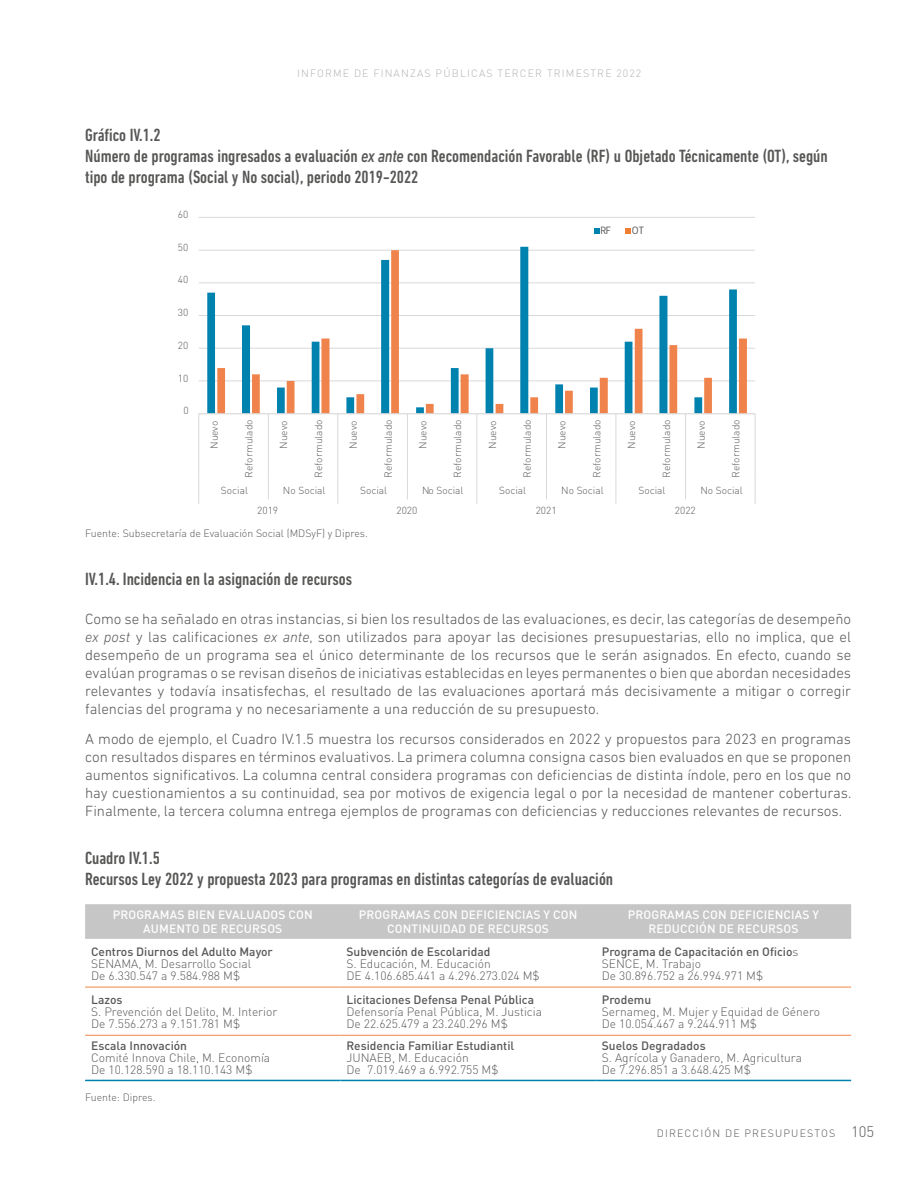
<style>
.page{position:relative;width:915px;height:1191px;background:#fff}
.page>*{position:absolute;margin:0;border:0;box-sizing:border-box;transform-origin:0 0}
.t1{font:500 condensed 18px/21px "DIN Next LT Pro";color:#575756}
.t2{font:300 15px/18px "DIN Next LT Pro";color:#575756;text-align:justify}
.t3{font:300 15px "DIN Pro";color:#575756}
.t4{font:300 12px/12px "DIN Pro";color:#575756}
.t5{font:500 12px "DIN Pro";color:#575756}
.t6{font:500 12px/13.5px "DIN Pro";letter-spacing:.01em;color:#fff;text-align:center}
.t7{font:10.95px "Calibri";color:#595959}
.t8{font:10.95px "gob CL";color:#595959}
.t9{font:300 10.5px "DIN Pro";color:#575756}
.t10{font:300 10.5px "DIN Pro";letter-spacing:.11em;color:#b3b2b2}
.t11{font:300 10.5px "DIN Pro";letter-spacing:.11em;color:#575756}
.t12{font:300 10.2px "DIN Pro";color:#595959}
.s1{font-style:italic;font-stretch:normal}
.s2{font-style:italic}
.s3{font-weight:500}
</style>
<div class="page">
<hr style="left:199px;top:380px;width:555px;height:1px;background:#d9d9d9">
<hr style="left:199px;top:348px;width:555px;height:1px;background:#d9d9d9">
<hr style="left:199px;top:315px;width:555px;height:1px;background:#d9d9d9">
<hr style="left:199px;top:282px;width:555px;height:1px;background:#d9d9d9">
<hr style="left:199px;top:250px;width:555px;height:1px;background:#d9d9d9">
<hr style="left:199px;top:217px;width:555px;height:1px;background:#d9d9d9">
<svg style="left:207px;top:247px;width:529px;height:166px"></svg>
<svg style="left:217px;top:250px;width:529px;height:163px"></svg>
<hr style="left:199px;top:413px;width:555px;height:1px;background:#d9d9d9">
<hr style="left:198px;top:414px;width:1px;height:64px;background:#d9d9d9">
<hr style="left:268px;top:414px;width:1px;height:64px;background:#d9d9d9">
<hr style="left:337px;top:414px;width:1px;height:64px;background:#d9d9d9">
<hr style="left:407px;top:414px;width:1px;height:64px;background:#d9d9d9">
<hr style="left:476px;top:414px;width:1px;height:64px;background:#d9d9d9">
<hr style="left:546px;top:414px;width:1px;height:64px;background:#d9d9d9">
<hr style="left:615px;top:414px;width:1px;height:64px;background:#d9d9d9">
<hr style="left:685px;top:414px;width:1px;height:64px;background:#d9d9d9">
<hr style="left:754px;top:414px;width:1px;height:64px;background:#d9d9d9">
<svg style="left:268px;top:478px;width:1px;height:21px"></svg>
<svg style="left:407px;top:478px;width:1px;height:21px"></svg>
<svg style="left:546px;top:478px;width:1px;height:21px"></svg>
<svg style="left:685px;top:478px;width:1px;height:21px"></svg>
<svg style="left:198px;top:478px;width:1px;height:25px"></svg>
<svg style="left:337px;top:478px;width:1px;height:25px"></svg>
<svg style="left:476px;top:478px;width:1px;height:25px"></svg>
<svg style="left:615px;top:478px;width:1px;height:25px"></svg>
<svg style="left:754px;top:478px;width:1px;height:25px"></svg>
<svg style="left:594px;top:228px;width:5px;height:6px"></svg>
<svg style="left:625px;top:228px;width:5px;height:6px"></svg>
<div style="left:85px;top:904px;width:765px;height:35px;background:#c6c6c6"></div>
<hr style="left:85px;top:986px;width:255px;height:1px;background:#f18444">
<hr style="left:340px;top:986px;width:255px;height:1px;background:#f18444">
<hr style="left:595px;top:986px;width:255px;height:1px;background:#f18444">
<hr style="left:85px;top:1035px;width:255px;height:1px;background:#f18444">
<hr style="left:340px;top:1035px;width:255px;height:1px;background:#f18444">
<hr style="left:595px;top:1035px;width:255px;height:1px;background:#f18444">
<hr style="left:85px;top:1079px;width:255px;height:2px;background:#0082b1">
<hr style="left:340px;top:1079px;width:255px;height:2px;background:#0082b1">
<hr style="left:595px;top:1079px;width:255px;height:2px;background:#0082b1">
<p class="t10" style="left:297px;top:66px;width:345px">INFORME DE FINANZAS PÚBLICAS TERCER TRIMESTRE 2022</p>
<p class="t1" style="left:85px;top:124px;width:744px">Gráfico IV.1.2<br>Número de programas ingresados a evaluación <span class="s1">ex ante</span> con Recomendación Favorable (RF) u Objetado Técnicamente (OT), según tipo de programa (Social y No social), periodo 2019-2022</p>
<p class="t12" style="left:178px;top:207px;width:12px">60</p>
<p class="t12" style="left:178px;top:240px;width:12px">50</p>
<p class="t12" style="left:178px;top:273px;width:12px">40</p>
<p class="t12" style="left:178px;top:305px;width:12px">30</p>
<p class="t12" style="left:178px;top:338px;width:12px">20</p>
<p class="t12" style="left:178px;top:371px;width:12px">10</p>
<p class="t12" style="left:183px;top:404px;width:7px">0</p>
<p class="t8" style="left:600px;top:222px;width:12px">RF</p>
<p class="t8" style="left:631px;top:223px;width:14px">OT</p>
<p class="t12" style="left:207px;top:449px;width:30px;rotate:-90deg">Nuevo</p>
<p class="t12" style="left:242px;top:477px;width:60px;rotate:-90deg">Reformulado</p>
<p class="t12" style="left:276px;top:449px;width:30px;rotate:-90deg">Nuevo</p>
<p class="t12" style="left:311px;top:477px;width:60px;rotate:-90deg">Reformulado</p>
<p class="t12" style="left:346px;top:449px;width:30px;rotate:-90deg">Nuevo</p>
<p class="t12" style="left:381px;top:477px;width:60px;rotate:-90deg">Reformulado</p>
<p class="t12" style="left:415px;top:449px;width:30px;rotate:-90deg">Nuevo</p>
<p class="t12" style="left:450px;top:477px;width:60px;rotate:-90deg">Reformulado</p>
<p class="t12" style="left:485px;top:449px;width:30px;rotate:-90deg">Nuevo</p>
<p class="t12" style="left:520px;top:477px;width:60px;rotate:-90deg">Reformulado</p>
<p class="t12" style="left:555px;top:449px;width:30px;rotate:-90deg">Nuevo</p>
<p class="t12" style="left:589px;top:477px;width:60px;rotate:-90deg">Reformulado</p>
<p class="t12" style="left:624px;top:449px;width:30px;rotate:-90deg">Nuevo</p>
<p class="t12" style="left:659px;top:477px;width:60px;rotate:-90deg">Reformulado</p>
<p class="t12" style="left:694px;top:449px;width:30px;rotate:-90deg">Nuevo</p>
<p class="t12" style="left:728px;top:477px;width:60px;rotate:-90deg">Reformulado</p>
<p class="t12" style="left:221px;top:483px;width:28px">Social</p>
<p class="t12" style="left:257px;top:503px;width:22px">2019</p>
<p class="t12" style="left:396px;top:503px;width:22px">2020</p>
<p class="t12" style="left:535px;top:503px;width:22px">2021</p>
<p class="t12" style="left:674px;top:503px;width:22px">2022</p>
<p class="t12" style="left:283px;top:483px;width:44px">No Social</p>
<p class="t12" style="left:360px;top:483px;width:28px">Social</p>
<p class="t12" style="left:422px;top:483px;width:43px">No Social</p>
<p class="t12" style="left:499px;top:483px;width:28px">Social</p>
<p class="t12" style="left:561px;top:483px;width:44px">No Social</p>
<p class="t12" style="left:638px;top:483px;width:28px">Social</p>
<p class="t12" style="left:700px;top:483px;width:44px">No Social</p>
<p class="t7" style="left:257px;top:505px;width:19px">"!&amp;'</p>
<p class="t7" style="left:396px;top:505px;width:17px">"!"!</p>
<p class="t7" style="left:535px;top:505px;width:21px">"!"&amp;</p>
<p class="t7" style="left:674px;top:505px;width:18px">"!""</p>
<p class="t9" style="left:85px;top:525px;width:284px">Fuente: Subsecretaría de Evaluación Social (MDSyF) y Dipres.</p>
<p class="t1" style="left:85px;top:568px;width:268px">IV.1.4. Incidencia en la asignación de recursos</p>
<p class="t2" style="left:85px;top:609px;width:767px">Como se ha señalado en otras instancias, si bien los resultados de las evaluaciones, es decir, las categorías de desempeño <span class="s2">ex post</span> y las calificaciones <span class="s2">ex ante</span>, son utilizados para apoyar las decisiones presupuestarias, ello no implica, que el desempeño de un programa sea el único determinante de los recursos que le serán asignados. En efecto, cuando se evalúan programas o se revisan diseños de iniciativas establecidas en leyes permanentes o bien que abordan necesidades relevantes y todavía insatisfechas, el resultado de las evaluaciones aportará más decisivamente a mitigar o corregir falencias del programa y no necesariamente a una reducción de su presupuesto.</p>
<p class="t2" style="left:85px;top:730px;width:767px">A modo de ejemplo, el Cuadro IV.1.5 muestra los recursos considerados en 2022 y propuestos para 2023 en programas con resultados dispares en términos evaluativos. La primera columna consigna casos bien evaluados en que se proponen aumentos significativos. La columna central considera programas con deficiencias de distinta índole, pero en los que no hay cuestionamientos a su continuidad, sea por motivos de exigencia legal o por la necesidad de mantener coberturas.<br>Finalmente, la tercera columna entrega ejemplos de programas con deficiencias y reducciones relevantes de recursos.</p>
<p class="t1" style="left:85px;top:847px;width:529px">Cuadro IV.1.5<br>Recursos Ley 2022 y propuesta 2023 para programas en distintas categorías de evaluación</p>
<p class="t6" style="left:113px;top:907px;width:201px">PROGRAMAS BIEN EVALUADOS CON<br>AUMENTO DE RECURSOS</p>
<p class="t6" style="left:359px;top:907px;width:220px">PROGRAMAS CON DEFICIENCIAS Y CON<br>CONTINUIDAD DE RECURSOS</p>
<p class="t6" style="left:627px;top:907px;width:193px">PROGRAMAS CON DEFICIENCIAS Y<br>REDUCCIÓN DE RECURSOS</p>
<p class="t5" style="left:91px;top:943px;width:183px">Centros Diurnos del Adulto Mayor</p>
<p class="t4" style="left:91px;top:956px;width:161px">SENAMA, M. Desarrollo Social<br>De 6.330.547 a 9.584.988 M$</p>
<p class="t5" style="left:346px;top:943px;width:145px">Subvención de Escolaridad</p>
<p class="t4" style="left:346px;top:956px;width:195px">S. Educación, M. Educación<br>DE 4.106.685.441 a 4.296.273.024 M$</p>
<p class="t4" style="left:601px;top:944px;width:198px"><span class="s3">Programa de Capacitación en Oficio</span>s<br>SENCE, M. Trabajo<br>De 30.896.752 a 26.994.971 M$</p>
<p class="t5" style="left:91px;top:991px;width:33px">Lazos</p>
<p class="t4" style="left:91px;top:1005px;width:188px">S. Prevención del Delito, M. Interior<br>De 7.556.273 a 9.151.781 M$</p>
<p class="t5" style="left:91px;top:1038px;width:97px">Escala Innovación</p>
<p class="t4" style="left:91px;top:1051px;width:180px">Comité Innova Chile, M. Economía<br>De 10.128.590 a 18.110.143 M$</p>
<p class="t9" style="left:85px;top:1090px;width:72px">Fuente: Dipres.</p>
<p class="t5" style="left:346px;top:991px;width:189px">Licitaciones Defensa Penal Pública</p>
<p class="t4" style="left:346px;top:1005px;width:197px">Defensoría Penal Pública, M. Justicia<br>De 22.625.479 a 23.240.296 M$</p>
<p class="t5" style="left:346px;top:1038px;width:169px">Residencia Familiar Estudiantil</p>
<p class="t4" style="left:346px;top:1051px;width:153px">JUNAEB, M. Educación<br>De 7.019.469 a 6.992.755 M$</p>
<p class="t5" style="left:601px;top:991px;width:51px">Prodemu</p>
<p class="t4" style="left:601px;top:1005px;width:219px">Sernameg, M. Mujer y Equidad de Género<br>De 10.054.467 a 9.244.911 M$</p>
<p class="t5" style="left:601px;top:1038px;width:105px">Suelos Degradados</p>
<p class="t4" style="left:601px;top:1051px;width:202px">S. Agrícola y Ganadero, M. Agricultura<br>De 7.296.851 a 3.648.425 M$</p>
<p class="t11" style="left:656px;top:1125px;width:180px">DIRECCIÓN DE PRESUPUESTOS</p>
<p class="t3" style="left:850px;top:1121px;width:25px">105</p>
</div>
